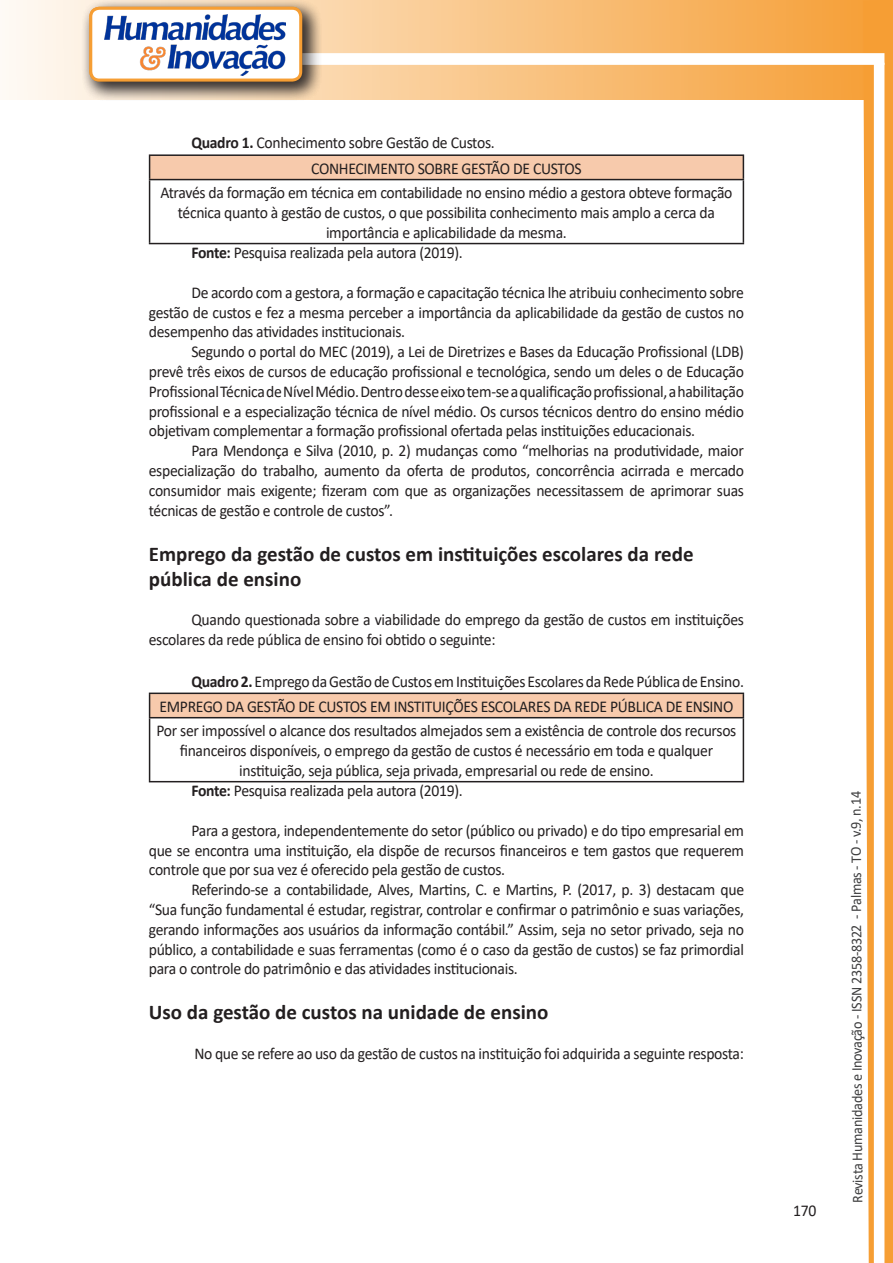
<style>
.page{position:relative;width:893px;height:1263px;background:#fff}
.page>*{position:absolute;margin:0;border:0;box-sizing:border-box;transform-origin:0 0}
.Titulo_2{font:700 21px/25.2px "Calibri";color:#231f20}
.texto{font:16.5px/19.8px "Calibri";letter-spacing:-.02em;color:#231f20;text-align:justify;scale:.95 1}
.t1{font:15px "Calibri";letter-spacing:-.025em;color:#3e3e3f;scale:.95 1}
.s1{font-weight:700}
</style>
<div class="page">
<svg style="left:5px;top:0;width:858px;height:100px;background:#f9c484"></svg>
<div style="left:302px;top:53px;width:582px;height:12px;background:#fff;border:2px solid #fff"></div>
<svg style="left:863px;top:0;width:30px;height:1263px"></svg>
<div style="left:81px;top:0;width:241px;height:102px;background:#231f20;opacity:.75"></div>
<svg style="left:91px;top:8px;width:210px;height:72px"></svg>
<div style="left:89px;top:7px;width:213px;height:75px;border:3px solid #f69e34;border-radius:9px"></div>
<div style="left:150px;top:155px;width:593px;height:25px;background:#f7caac"></div>
<hr style="left:149px;top:154px;width:595px;height:2px;background:#231f20">
<svg style="left:149px;top:156px;width:1px;height:23px"></svg>
<svg style="left:743px;top:156px;width:1px;height:23px"></svg>
<hr style="left:149px;top:179px;width:595px;height:1px;background:#231f20">
<hr style="left:149px;top:180px;width:1px;height:63px;background:#231f20">
<hr style="left:743px;top:180px;width:1px;height:63px;background:#231f20">
<hr style="left:149px;top:243px;width:595px;height:1px;background:#231f20">
<div style="left:150px;top:693px;width:593px;height:25px;background:#f7caac"></div>
<hr style="left:149px;top:692px;width:595px;height:2px;background:#231f20">
<svg style="left:149px;top:694px;width:1px;height:23px"></svg>
<svg style="left:743px;top:694px;width:1px;height:23px"></svg>
<hr style="left:149px;top:717px;width:595px;height:1px;background:#231f20">
<hr style="left:149px;top:718px;width:1px;height:63px;background:#231f20">
<hr style="left:743px;top:718px;width:1px;height:63px;background:#231f20">
<hr style="left:149px;top:781px;width:595px;height:1px;background:#231f20">
<p class="texto" style="left:191px;top:133px;width:321px"><span class="s1">Quadro 1.</span> Conhecimento sobre Gestão de Custos.</p>
<p class="texto" style="left:311px;top:158px;width:286px">CONHECIMENTO SOBRE GESTÃO DE CUSTOS</p>
<p class="texto" style="left:160px;top:182px;width:604px;text-align:center">Através da formação em técnica em contabilidade no ensino médio a gestora obteve formação técnica quanto à gestão de custos, o que possibilita conhecimento mais amplo a cerca da importância e aplicabilidade da mesma.</p>
<p class="texto" style="left:191px;top:242px;width:287px"><span class="s1">Fonte:</span> Pesquisa realizada pela autora (2019).</p>
<p class="texto" style="left:149px;top:282px;width:628px;text-indent:43px">De acordo com a gestora, a formação e capacitação técnica lhe atribuiu conhecimento sobre gestão de custos e fez a mesma perceber a importância da aplicabilidade da gestão de custos no desempenho das atividades institucionais.</p>
<p class="texto" style="left:149px;top:341px;width:628px;text-indent:43px">Segundo o portal do MEC (2019), a Lei de Diretrizes e Bases da Educação Profissional (LDB) prevê três eixos de cursos de educação profissional e tecnológica, sendo um deles o de Educação Profissional Técnica de Nível Médio. Dentro desse eixo tem-se a qualificação profissional, a habilitação profissional e a especialização técnica de nível médio. Os cursos técnicos dentro do ensino médio objetivam complementar a formação profissional ofertada pelas instituições educacionais.</p>
<p class="texto" style="left:149px;top:440px;width:628px;text-indent:43px">Para Mendonça e Silva (2010, p. 2) mudanças como “melhorias na produtividade, maior especialização do trabalho, aumento da oferta de produtos, concorrência acirrada e mercado consumidor mais exigente; fizeram com que as organizações necessitassem de aprimorar suas técnicas de gestão e controle de custos”.</p>
<p class="Titulo_2" style="left:149px;top:541px;width:546px">Emprego da gestão de custos em instituições escolares da rede pública de ensino</p>
<p class="texto" style="left:149px;top:609px;width:628px;text-indent:43px">Quando questionada sobre a viabilidade do emprego da gestão de custos em instituições escolares da rede pública de ensino foi obtido o seguinte:</p>
<p class="texto" style="left:191px;top:671px;width:583px"><span class="s1">Quadro 2.</span> Emprego da Gestão de Custos em Instituições Escolares da Rede Pública de Ensino.</p>
<p class="texto" style="left:159px;top:696px;width:606px">EMPREGO DA GESTÃO DE CUSTOS EM INSTITUIÇÕES ESCOLARES DA REDE PÚBLICA DE ENSINO</p>
<p class="texto" style="left:156px;top:720px;width:612px;text-align:center">Por ser impossível o alcance dos resultados almejados sem a existência de controle dos recursos financeiros disponíveis, o emprego da gestão de custos é necessário em toda e qualquer instituição, seja pública, seja privada, empresarial ou rede de ensino.</p>
<p class="texto" style="left:191px;top:780px;width:287px"><span class="s1">Fonte:</span> Pesquisa realizada pela autora (2019).</p>
<p class="texto" style="left:149px;top:820px;width:628px;text-indent:43px">Para a gestora, independentemente do setor (público ou privado) e do tipo empresarial em que se encontra uma instituição, ela dispõe de recursos financeiros e tem gastos que requerem controle que por sua vez é oferecido pela gestão de custos.</p>
<p class="texto" style="left:149px;top:879px;width:628px;text-indent:43px">Referindo-se a contabilidade, Alves, Martins, C. e Martins, P. (2017, p. 3) destacam que “Sua função fundamental é estudar, registrar, controlar e confirmar o patrimônio e suas variações, gerando informações aos usuários da informação contábil.” Assim, seja no setor privado, seja no público, a contabilidade e suas ferramentas (como é o caso da gestão de custos) se faz primordial para o controle do patrimônio e das atividades institucionais.</p>
<p class="Titulo_2" style="left:149px;top:999px;width:401px">Uso da gestão de custos na unidade de ensino</p>
<p class="texto" style="left:194px;top:1043px;width:580px">No que se refere ao uso da gestão de custos na instituição foi adquirida a seguinte resposta:</p>
<p class="texto" style="left:793px;top:1200px;width:26px">170</p>
<p class="t1" style="left:846px;top:1203px;width:435px;rotate:-90deg">Revista Humanidades e Inovação - ISSN 2358-8322 - Palmas - TO - v.9, n.14</p>
</div>
